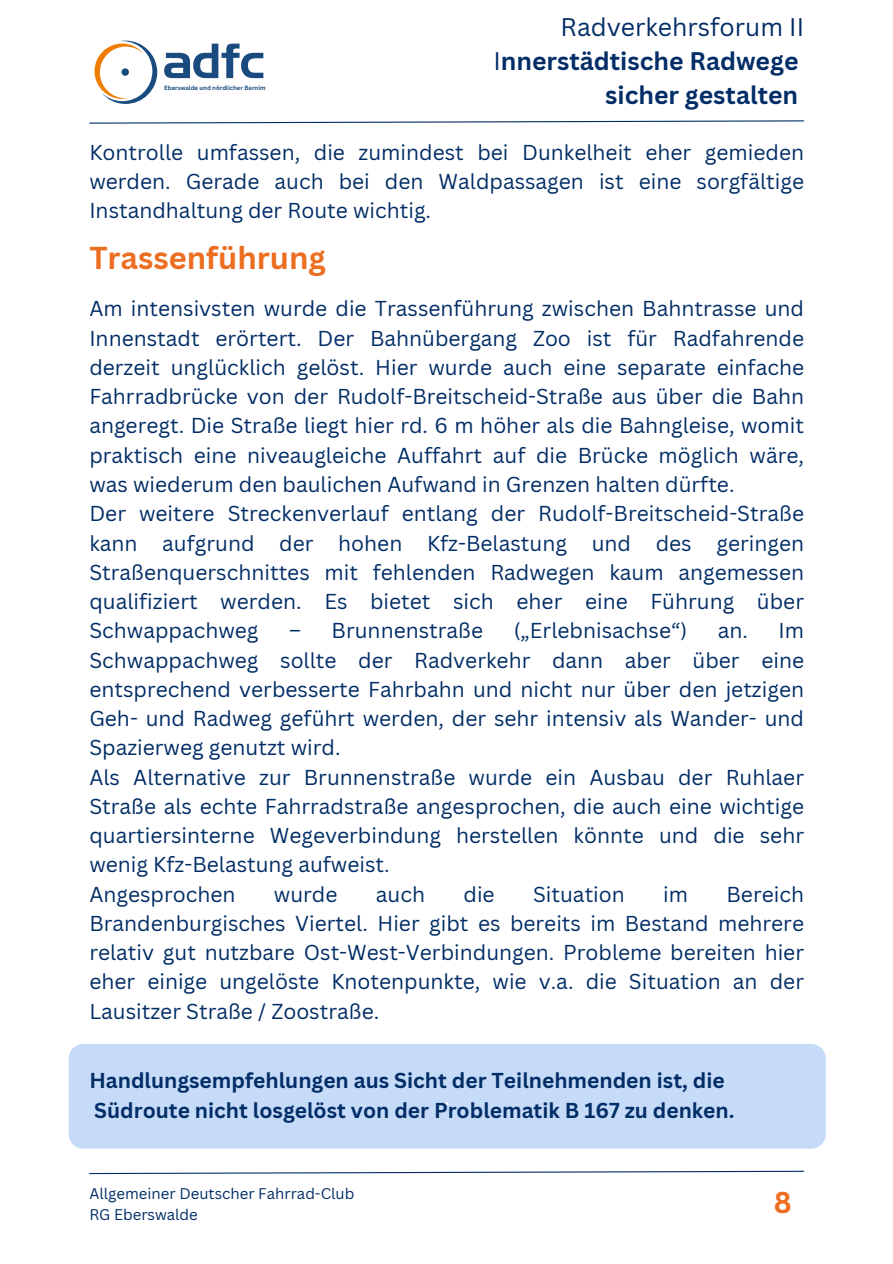
<style>
.page{position:relative;width:893px;height:1264px;background:#fff}
.page>*{position:absolute;margin:0;border:0;box-sizing:border-box;transform-origin:0 0}
.t1{font:700 30.75px "Canva Sans";color:#ed6e20}
.t2{font:700 29.25px "Canva Sans";color:#ed6e20}
.t3{font:700 24.75px/33.8px "Canva Sans";color:#022d66;text-align:right}
.t4{font:24px "Canva Sans";color:#fff}
.t5{font:21px/29.2px "Canva Sans";color:#022d66;text-align:justify}
.t6{font:700 21px/29.2px "Canva Sans";color:#022d66}
.t7{font:15px/20.4px "Canva Sans";color:#022d66}
.t8{font:700 6px "Canva Sans";color:#1a4b7e}
.s1{font-weight:400}
</style>
<div class="page">
<svg style="left:89px;top:120px;width:716px;height:4px"></svg>
<svg style="left:164px;top:44px;width:99px;height:34px"></svg>
<svg style="left:94px;top:41px;width:63px;height:63px"></svg>
<div style="left:121px;top:68px;width:8px;height:8px;background:#1a4b7e;border-radius:50%"></div>
<svg style="left:89px;top:1170px;width:716px;height:4px"></svg>
<div style="left:69px;top:1044px;width:756px;height:104px;background:#c5dbf8"></div>
<p class="t8" style="left:164px;top:84px;width:103px">Eberswalde und nördlicher Barnim</p>
<p class="t3" style="left:493px;top:10px;width:312px"><span class="s1">Radverkehrsforum II<br>I</span>nnerstädtische Radwege sicher gestalten</p>
<p class="t5" style="left:89px;top:137px;width:716px">Kontrolle umfassen, die zumindest bei Dunkelheit eher gemieden werden. Gerade auch bei den Waldpassagen ist eine sorgfältige Instandhaltung der Route wichtig.</p>
<h1 class="t1" style="left:89px;top:237px;width:238px">Trassenführung</h1>
<p class="t5" style="left:89px;top:293px;width:716px;text-align:left">Am intensivsten wurde die Trassenführung zwischen Bahntrasse und Innenstadt erörtert. Der Bahnübergang Zoo ist für Radfahrende derzeit unglücklich gelöst. Hier wurde auch eine separate einfache Fahrradbrücke von der Rudolf-Breitscheid-Straße aus über die Bahn angeregt. Die Straße liegt hier rd. 6 m höher als die Bahngleise, womit praktisch eine niveaugleiche Auffahrt auf die Brücke möglich wäre, was wiederum den baulichen Aufwand in Grenzen halten dürfte.<br>Der weitere Streckenverlauf entlang der Rudolf-Breitscheid-Straße kann aufgrund der hohen Kfz-Belastung und des geringen Straßenquerschnittes mit fehlenden Radwegen kaum angemessen qualifiziert werden. Es bietet sich eher eine Führung über Schwappachweg</p>
<p class="t5" style="left:289px;top:615px;width:195px">– Brunnenstraße</p>
<p class="t5" style="left:513px;top:615px;width:175px">(„Erlebnisachse“)</p>
<p class="t5" style="left:89px;top:615px;width:716px;text-align:left;text-indent:628px">an. Im Schwappachweg sollte der Radverkehr dann aber über eine entsprechend verbesserte Fahrbahn und nicht nur über den jetzigen Geh- und Radweg geführt werden, der sehr intensiv als Wander- und Spazierweg genutzt wird.<br>Als Alternative zur Brunnenstraße wurde ein Ausbau der Ruhlaer Straße als echte Fahrradstraße angesprochen, die auch eine wichtige quartiersinterne Wegeverbindung herstellen könnte und die sehr wenig Kfz-Belastung aufweist.<br>Angesprochen</p>
<p class="t5" style="left:89px;top:878px;width:716px;text-indent:637px">Bereich Brandenburgisches Viertel. Hier gibt es bereits im Bestand mehrere relativ gut nutzbare Ost-West-Verbindungen. Probleme bereiten hier eher einige ungelöste Knotenpunkte, wie v.a. die Situation an der Lausitzer Straße / Zoostraße.</p>
<p class="t5" style="left:274px;top:878px;width:65px">wurde</p>
<p class="t5" style="left:376px;top:878px;width:51px">auch</p>
<p class="t5" style="left:463px;top:878px;width:33px">die</p>
<p class="t5" style="left:533px;top:878px;width:93px">Situation</p>
<p class="t5" style="left:663px;top:878px;width:26px">im</p>
<p class="t6" style="left:89px;top:1065px;width:646px">Handlungsempfehlungen aus Sicht der Teilnehmenden ist, die<br>Südroute nicht losgelöst von der Problematik B 167 zu denken.</p>
<p class="t4" style="left:444px;top:1079px;width:8px">.</p>
<p class="t7" style="left:89px;top:1183px;width:266px">Allgemeiner Deutscher Fahrrad-Club<br>RG Eberswalde</p>
<h2 class="t2" style="left:773px;top:1181px;width:19px">8</h2>
</div>
